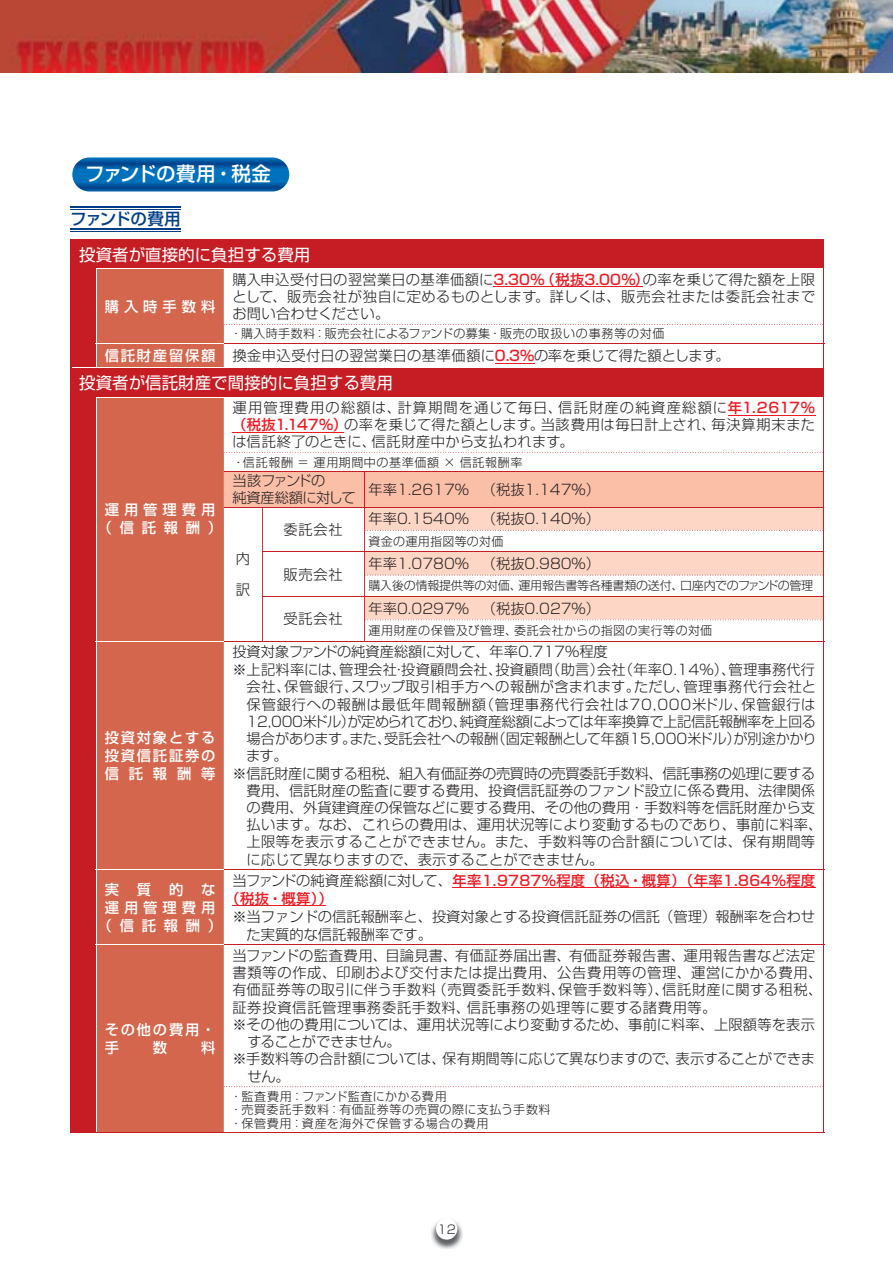
<style>
.page{position:relative;width:893px;height:1263px;background:#fff}
.page>*{position:absolute;margin:0;border:0;box-sizing:border-box;transform-origin:0 0}
.t1{font:19.5px "Shin Go Pro Medium 90 pv RKSJ H";letter-spacing:-.01em;color:#fff}
.t2{font:16.5px "Shin Go Pro Regular 90 pv RKSJ H";color:#fff}
.t3{font:16.5px "Shin Go Pro Medium 90 pv RKSJ H";letter-spacing:-.04em;color:#023e88}
.t4{font:14.25px/17.2px "Shin Go Pro Light 90 pv RKSJ H";letter-spacing:.005em;color:#231f20;text-align:justify}
.t5{font:14.25px "Shin Go Pro Light 90 pv RKSJ H";letter-spacing:.025em;color:#231f20}
.t6{font:14.25px "Shin Go Pro Light 90 pv RKSJ H";letter-spacing:.045em;color:#231f20}
.t7{font:14.25px/18px "Shin Go Pro Medium 90 pv RKSJ H";letter-spacing:.35em;color:#fff;text-align:center}
.t8{font:14.25px/17.2px "Shin Go Pro Light 90 pv RKSJ H";letter-spacing:-.035em;color:#231f20}
.t9{font:14.25px/18px "Shin Go Pro Medium 90 pv RKSJ H";letter-spacing:.025em;color:#ed1c24}
.t10{font:14.25px "Shin Go Pro Light 90 pv RKSJ H";letter-spacing:-.03em;color:#231f20}
.t11{font:14.25px "Shin Go Pro Light 90 pv RKSJ H";letter-spacing:.035em;color:#231f20}
.t12{font:14.25px "Shin Go Pro Light 90 pv RKSJ H";letter-spacing:.055em;color:#231f20}
.t13{font:14.25px "Shin Go Pro Light 90 pv RKSJ H";letter-spacing:.04em;color:#231f20}
.t14{font:14.25px "Shin Go Pro Light 90 pv RKSJ H";letter-spacing:-.02em;color:#231f20}
.t15{font:12px/13.5px "Shin Go Pro Light 90 pv RKSJ H";letter-spacing:.03em;color:#231f20}
.t16{font:12px "Shin Go Pro Light 90 pv RKSJ H";letter-spacing:-.02em;color:#231f20}
.t17{font:12px "Shin Go Pro Light 90 pv RKSJ H";letter-spacing:.055em;color:#231f20}
.s1{font-family:"Shin Go Pro Medium 90 pv RKSJ H";color:#ed1c24}
.s2{font-family:"Shin Go Pro Medium 90 pv RKSJ H";color:#fff}
.s3{font-family:"Shin Go Pro Light 90 pv RKSJ H";color:#231f20}
</style>
<div class="page">
<img style="left:431px;top:1220px;width:31px;height:28px">
<div style="left:436px;top:1218px;width:21px;height:22px;background:#fff;border-radius:50%"></div>
<img style="left:1px;top:0;width:891px;height:72px">
<svg style="left:72px;top:157px;width:217px;height:35px;background:#0766ae"></svg>
<hr style="left:70px;top:228px;width:111px;height:2px;background:#023e88">
<hr style="left:70px;top:231px;width:111px;height:1px;background:#023e88">
<hr style="left:70px;top:206px;width:111px;height:2px;background:#023e88">
<hr style="left:70px;top:209px;width:111px;height:1px;background:#023e88">
<div style="left:71px;top:240px;width:752px;height:892px;background:#c51d23"></div>
<div style="left:96px;top:270px;width:128px;height:862px;background:#d4664e"></div>
<svg style="left:224px;top:270px;width:599px;height:862px"></svg>
<hr style="left:96px;top:641px;width:128px;height:1px;background:#fff">
<hr style="left:96px;top:869px;width:128px;height:1px;background:#fff">
<hr style="left:96px;top:944px;width:128px;height:1px;background:#fff">
<hr style="left:96px;top:397px;width:1px;height:244px;background:#fff">
<hr style="left:96px;top:641px;width:1px;height:228px;background:#fff">
<hr style="left:96px;top:870px;width:1px;height:74px;background:#fff">
<hr style="left:96px;top:945px;width:1px;height:187px;background:#fff">
<hr style="left:96px;top:397px;width:727px;height:1px;background:#fff">
<hr style="left:96px;top:269px;width:727px;height:1px;background:#fff">
<hr style="left:96px;top:269px;width:1px;height:74px;background:#fff">
<hr style="left:96px;top:343px;width:128px;height:1px;background:#fff">
<svg style="left:96px;top:344px;width:1px;height:23px"></svg>
<hr style="left:71px;top:367px;width:752px;height:1px;background:#fff">
<svg style="left:70px;top:240px;width:1px;height:29px"></svg>
<hr style="left:70px;top:239px;width:754px;height:1px;background:#c51d23">
<svg style="left:823px;top:240px;width:1px;height:29px"></svg>
<hr style="left:70px;top:269px;width:1px;height:99px;background:#c51d23">
<hr style="left:823px;top:269px;width:1px;height:56px;background:#c51d23">
<svg style="left:70px;top:368px;width:1px;height:29px"></svg>
<svg style="left:223px;top:324px;width:601px;height:73px"></svg>
<hr style="left:70px;top:397px;width:1px;height:735px;background:#c51d23">
<hr style="left:823px;top:397px;width:1px;height:56px;background:#c51d23">
<svg style="left:223px;top:452px;width:601px;height:189px"></svg>
<hr style="left:224px;top:641px;width:600px;height:1px;background:#c51d23">
<hr style="left:823px;top:641px;width:1px;height:228px;background:#c51d23">
<hr style="left:224px;top:869px;width:600px;height:1px;background:#c51d23">
<hr style="left:823px;top:870px;width:1px;height:74px;background:#c51d23">
<hr style="left:224px;top:944px;width:600px;height:1px;background:#c51d23">
<hr style="left:823px;top:945px;width:1px;height:142px;background:#c51d23">
<hr style="left:70px;top:1132px;width:154px;height:1px;background:#c51d23">
<svg style="left:223px;top:1086px;width:600px;height:1px"></svg>
<hr style="left:224px;top:1132px;width:600px;height:1px;background:#c51d23">
<hr style="left:823px;top:1087px;width:1px;height:45px;background:#c51d23">
<hr style="left:493px;top:287px;width:149px;height:1px;background:#ed1c24">
<hr style="left:495px;top:363px;width:39px;height:1px;background:#ed1c24">
<hr style="left:728px;top:415px;width:87px;height:1px;background:#ed1c24">
<hr style="left:232px;top:432px;width:112px;height:1px;background:#ed1c24">
<hr style="left:452px;top:888px;width:363px;height:1px;background:#ed1c24">
<hr style="left:232px;top:906px;width:94px;height:1px;background:#ed1c24">
<h1 class="t1" style="left:85px;top:166px;width:187px">ファンドの費用・税金</h1>
<p class="t3" style="left:70px;top:213px;width:112px">ファンドの費用</p>
<p class="t2" style="left:79px;top:248px;width:233px">投資者が直接的に負担する費用</p>
<p class="t7" style="left:105px;top:299px;width:112px">購入時手数料</p>
<p class="t4" style="left:232px;top:273px;width:584px">購入申込受付日の翌営業日の基準価額に<span class="s1">3.30%（税抜3.00%）</span>の率を乗じて得た額を上限として、販売会社が独自に定めるものとします。詳しくは、販売会社または委託会社までお問い合わせください。</p>
<p class="t15" style="left:230px;top:329px;width:435px">・購入時手数料：販売会社によるファンドの募集・販売の取扱いの事務等の対価</p>
<p class="t4" style="left:105px;top:349px;width:626px"><span class="s2">信託財産留保額</span> 換金申込受付日の翌営業日の基準価額に<span class="s1">0.3％</span>の率を乗じて得た額とします。</p>
<p class="t2" style="left:79px;top:376px;width:315px">投資者が信託財産で間接的に負担する費用</p>
<p class="t7" style="left:98px;top:503px;width:126px">運用管理費用（信託報酬）</p>
<p class="t7" style="left:105px;top:730px;width:112px;text-align:justify">投資対象とする投資信託証券の信託報酬等</p>
<p class="t7" style="left:105px;top:882px;width:16px">実</p>
<p class="t7" style="left:137px;top:882px;width:16px">質</p>
<p class="t7" style="left:169px;top:882px;width:16px">的</p>
<p class="t7" style="left:201px;top:882px;width:16px">な</p>
<p class="t7" style="left:105px;top:900px;width:112px">運用管理費用</p>
<p class="t7" style="left:98px;top:918px;width:126px">（信託報酬）</p>
<p class="t7" style="left:105px;top:1023px;width:112px;text-align:left">その他の費用・手</p>
<p class="t7" style="left:153px;top:1041px;width:16px">数</p>
<p class="t7" style="left:201px;top:1041px;width:16px">料</p>
<p class="t4" style="left:232px;top:401px;width:584px">運用管理費用の総額は、計算期間を通じて毎日、信託財産の純資産総額に<span class="s1">年1.2617％（税抜1.147％）</span>の率を乗じて得た額とします。当該費用は毎日計上され、毎決算期末または信託終了のときに、信託財産中から支払われます。</p>
<p class="t17" style="left:232px;top:458px;width:291px">・信託報酬 ＝ 運用期間中の基準価額 × 信託報酬率</p>
<p class="t8" style="left:232px;top:474px;width:125px">当該ファンドの<br>純資産総額に対して</p>
<p class="t4" style="left:368px;top:483px;width:233px">年率1.2617％ （税抜1.147％）</p>
<p class="t4" style="left:236px;top:546px;width:15px;line-height:30px">内訳</p>
<p class="t4" style="left:283px;top:523px;width:61px">委託会社</p>
<p class="t4" style="left:283px;top:567px;width:61px">販売会社</p>
<p class="t4" style="left:283px;top:612px;width:61px">受託会社</p>
<p class="t4" style="left:368px;top:512px;width:233px">年率0.1540％ （税抜0.140％）</p>
<p class="t15" style="left:368px;top:536px;width:136px">資金の運用指図等の対価</p>
<p class="t4" style="left:368px;top:557px;width:233px">年率1.0780％ （税抜0.980％）</p>
<p class="t16" style="left:368px;top:581px;width:446px">購入後の情報提供等の対価、運用報告書等各種書類の送付、口座内でのファンドの管理</p>
<p class="t4" style="left:368px;top:601px;width:233px">年率0.0297％ （税抜0.027％）</p>
<p class="t15" style="left:368px;top:625px;width:345px">運用財産の保管及び管理、委託会社からの指図の実行等の対価</p>
<p class="t4" style="left:232px;top:645px;width:377px">投資対象ファンドの純資産総額に対して、年率0.717％程度</p>
<p class="t4" style="left:232px;top:663px;width:584px">※ 上記料率には、管理会社・投資顧問会社、投資顧問（助言）会社（年率0.14％）、管理事務代行</p>
<p class="t6" style="left:247px;top:682px;width:571px">会社、保管銀行、スワップ取引相手方への報酬が含まれます。ただし、管理事務代行会社と</p>
<p class="t12" style="left:247px;top:699px;width:570px">保管銀行への報酬は最低年間報酬額（管理事務代行会社は70,000米ドル、保管銀行は</p>
<p class="t8" style="left:247px;top:715px;width:571px">12,000米ドル）が定められており、純資産総額によっては年率換算で上記信託報酬率を上回る</p>
<p class="t4" style="left:247px;top:732px;width:571px">場合があります。また、受託会社への報酬（固定報酬として年額15,000米ドル）が別途かかり</p>
<p class="t4" style="left:246px;top:749px;width:43px">ます。</p>
<p class="t10" style="left:232px;top:768px;width:584px">※ 信託財産に関する租税、組入有価証券の売買時の売買委託手数料、信託事務の処理に要する</p>
<p class="t4" style="left:247px;top:784px;width:570px">費用、信託財産の監査に要する費用、投資信託証券のファンド設立に係る費用、法律関係</p>
<p class="t4" style="left:247px;top:801px;width:570px">の費用、外貨建資産の保管などに要する費用、その他の費用・手数料等を信託財産から支</p>
<p class="t4" style="left:247px;top:818px;width:577px">払います。なお、これらの費用は、運用状況等により変動するものであり、事前に料率、</p>
<p class="t5" style="left:247px;top:837px;width:570px">上限等を表示することができません。また、手数料等の合計額については、保有期間等</p>
<p class="t4" style="left:247px;top:853px;width:358px">に応じて異なりますので、表示することができません。</p>
<p class="t9" style="left:225px;top:873px;width:591px;text-indent:7px"><span class="s3">当ファンドの純資産総額に対して、</span>年率1.9787％程度（税込・概算）（年率1.864％程度（税抜・概算））</p>
<p class="t4" style="left:247px;top:909px;width:570px;line-height:18px;text-indent:-14px">※ 当ファンドの信託報酬率と、投資対象とする投資信託証券の信託（管理）報酬率を合わせた実質的な信託報酬率です。</p>
<p class="t5" style="left:232px;top:950px;width:584px">当ファンドの監査費用、目論見書、有価証券届出書、有価証券報告書、運用報告書など法定</p>
<p class="t13" style="left:232px;top:967px;width:591px">書類等の作成、印刷および交付または提出費用、公告費用等の管理、運営にかかる費用、</p>
<p class="t11" style="left:232px;top:985px;width:591px">有価証券等の取引に伴う手数料（売買委託手数料、保管手数料等）、信託財産に関する租税、</p>
<p class="t6" style="left:232px;top:1002px;width:485px">証券投資信託管理事務委託手数料、信託事務の処理等に要する諸費用等。</p>
<p class="t4" style="left:232px;top:1018px;width:584px">※その他の費用については、運用状況等により変動するため、事前に料率、上限額等を表示</p>
<p class="t14" style="left:247px;top:1036px;width:155px">することができません。</p>
<p class="t4" style="left:232px;top:1052px;width:584px">※手数料等の合計額については、保有期間等に応じて異なりますので、表示することができま</p>
<p class="t4" style="left:247px;top:1070px;width:44px">せん。</p>
<p class="t15" style="left:230px;top:1091px;width:322px">・監査費用：ファンド監査にかかる費用<br>・売買委託手数料：有価証券等の売買の際に支払う手数料・保管費用：資産を海外で保管する場合の費用</p>
<p class="t15" style="left:437px;top:1224px;width:20px">12</p>
</div>
